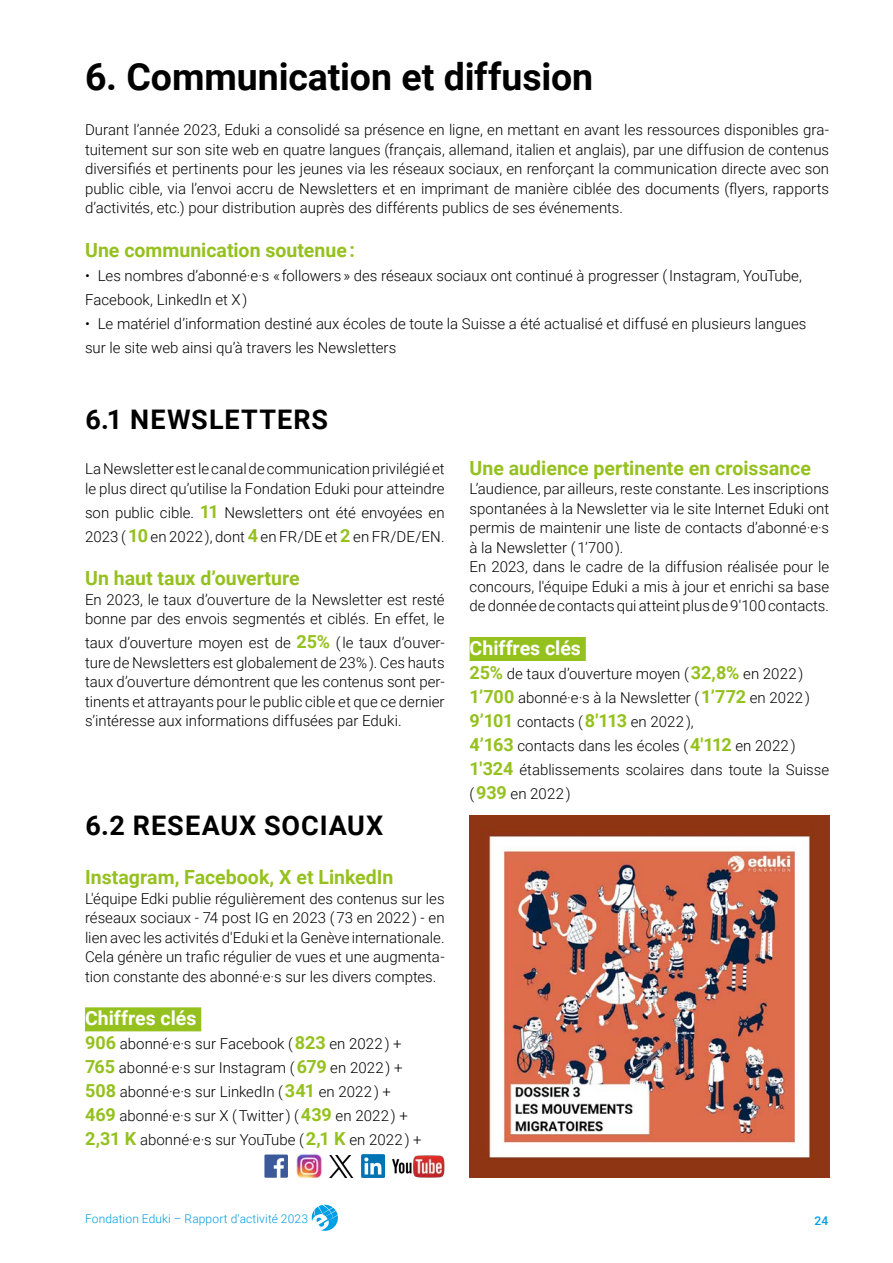
<style>
.page{position:relative;width:893px;height:1263px;background:#fff}
.page>*{position:absolute;margin:0;border:0;box-sizing:border-box;transform-origin:0 0}
.t1{font:700 37.5px "Roboto";letter-spacing:-.005em;color:#000}
.t2{font:700 27px "Roboto";letter-spacing:.04em;color:#000}
.t3{font:700 19.5px "Roboto";color:#95c11f}
.t4{font:700 19.5px "Roboto";color:#fff}
.t5{font:300 15px/19.5px "Roboto";color:#000}
.t6{font:300 12px "Roboto";letter-spacing:.01em;color:#009ce0}
.t7{font:500 12px "Roboto";color:#009ee4}
.s1{font-weight:700;font-size:18px;color:#95c11f}
</style>
<div class="page">
<svg style="left:311px;top:1204px;width:27px;height:27px"></svg>
<div style="left:85px;top:1007px;width:116px;height:24px;background:#95c11f"></div>
<img style="left:392px;top:1155px;width:53px;height:23px">
<img style="left:362px;top:1154px;width:23px;height:23px">
<img style="left:265px;top:1155px;width:23px;height:23px">
<img style="left:297px;top:1154px;width:25px;height:24px">
<img style="left:329px;top:1155px;width:24px;height:22px">
<div style="left:470px;top:637px;width:116px;height:24px;background:#95c11f"></div>
<img style="left:470px;top:816px;width:359px;height:362px">
<h1 class="t1" style="left:85px;top:51px;width:510px">6. Communication et diffusion</h1>
<p class="t5" style="left:85px;top:120px;width:746px;text-align:justify">Durant l’année 2023, Eduki a consolidé sa présence en ligne, en mettant en avant les ressources disponibles gra&shy;tuitement sur son site web en quatre langues (français, allemand, italien et anglais), par une diffusion de contenus diversifiés et pertinents pour les jeunes via les réseaux sociaux, en renforçant la communication directe avec son public cible, via l’envoi accru de Newsletters et en imprimant de manière ciblée des documents (flyers, rapports d’activités, etc.) pour distribution auprès des différents publics de ses événements.</p>
<h3 class="t3" style="left:85px;top:236px;width:271px">Une communication soutenue :</h3>
<p class="t5" style="left:85px;top:265px;width:718px;line-height:24px">• Les nombres d’abonné·e·s « followers » des réseaux sociaux ont continué à progresser ( Instagram, YouTube,<br>Facebook, LinkedIn et X )</p>
<p class="t5" style="left:85px;top:313px;width:723px;line-height:24px">• Le matériel d’information destiné aux écoles de toute la Suisse a été actualisé et diffusé en plusieurs langues sur le site web ainsi qu’à travers les Newsletters</p>
<h2 class="t2" style="left:86px;top:409px;width:244px">6.1 NEWSLETTERS</h2>
<p class="t5" style="left:85px;top:459px;width:361px">La Newsletter est le canal de communication privilégié et le plus direct qu’utilise la Fondation Eduki pour atteindre</p>
<p class="t5" style="left:85px;top:500px;width:361px;line-height:24px">son public cible. <span class="s1">11</span> Newsletters ont été envoyées en<br>2023 ( <span class="s1">10</span> en 2022 ), dont <span class="s1">4</span> en FR/DE et <span class="s1">2</span> en FR/DE/EN.</p>
<h3 class="t3" style="left:85px;top:565px;width:216px">Un haut taux d’ouverture</h3>
<p class="t5" style="left:85px;top:589px;width:361px">En 2023, le taux d’ouverture de la Newsletter est resté bonne par des envois segmentés et ciblés. En effet, le</p>
<p class="t5" style="left:85px;top:633px;width:361px;text-align:justify">taux d’ouverture moyen est de <span class="s1">25%</span> ( le taux d’ouver&shy;ture de Newsletters est globalement de 23% ). Ces hauts taux d’ouverture démontrent que les contenus sont per&shy;tinents et attrayants pour le public cible et que ce dernier s’intéresse aux informations diffusées par Eduki.</p>
<h2 class="t2" style="left:86px;top:814px;width:299px">6.2 RESEAUX SOCIAUX</h2>
<h3 class="t3" style="left:85px;top:870px;width:310px">Instagram, Facebook, X et LinkedIn</h3>
<p class="t5" style="left:85px;top:888px;width:361px;text-align:justify">L'équipe Edki publie régulièrement des contenus sur les réseaux sociaux - 74 post IG en 2023 ( 73 en 2022 ) - en lien avec les activités d'Eduki et la Genève internationale.<br>Cela génère un trafic régulier de vues et une augmenta&shy;tion constante des abonné·e·s sur les divers comptes.</p>
<h3 class="t4" style="left:85px;top:1005px;width:113px">Chiffres clés</h3>
<p class="t5" style="left:85px;top:1031px;width:338px;line-height:24px"><span class="s1">906</span> abonné·e·s sur Facebook ( <span class="s1">823</span> en 2022 ) + <span class="s1">765</span> abonné·e·s sur Instagram ( <span class="s1">679</span> en 2022 ) + <span class="s1">508</span> abonné·e·s sur LinkedIn ( <span class="s1">341</span> en 2022 ) + <span class="s1">469</span> abonné·e·s sur X ( Twitter ) ( <span class="s1">439</span> en 2022 ) + <span class="s1">2,31 K</span> abonné·e·s sur YouTube ( <span class="s1">2,1 K</span> en 2022 ) +</p>
<h3 class="t3" style="left:470px;top:460px;width:343px">Une audience pertinente en croissance</h3>
<p class="t5" style="left:470px;top:479px;width:361px">L’audience, par ailleurs, reste constante. Les inscriptions spontanées à la Newsletter via le site Internet Eduki ont permis de maintenir une liste de contacts d’abonné·e·s à la Newsletter ( 1’700 ).<br>En 2023, dans le cadre de la diffusion réalisée pour le concours, l'équipe Eduki a mis à jour et enrichi sa base de donnée de contacts qui atteint plus de 9'100 contacts.</p>
<h3 class="t4" style="left:470px;top:634px;width:113px">Chiffres clés</h3>
<p class="t5" style="left:470px;top:661px;width:361px;line-height:24px"><span class="s1">25%</span> de taux d’ouverture moyen ( <span class="s1">32,8%</span> en 2022 )<br><span class="s1">1’700</span> abonné·e·s à la Newsletter ( <span class="s1">1’772</span> en 2022 )<br><span class="s1">9’101</span> contacts ( <span class="s1">8'113</span> en 2022 ),<br><span class="s1">4’163</span> contacts dans les écoles ( <span class="s1">4'112</span> en 2022 )<br><span class="s1">1'324</span> établissements scolaires dans toute la Suisse ( <span class="s1">939</span> en 2022 )</p>
<p class="t6" style="left:85px;top:1214px;width:225px">Fondation Eduki – Rapport d'activité 2023</p>
<p class="t7" style="left:814px;top:1216px;width:15px">24</p>
</div>
